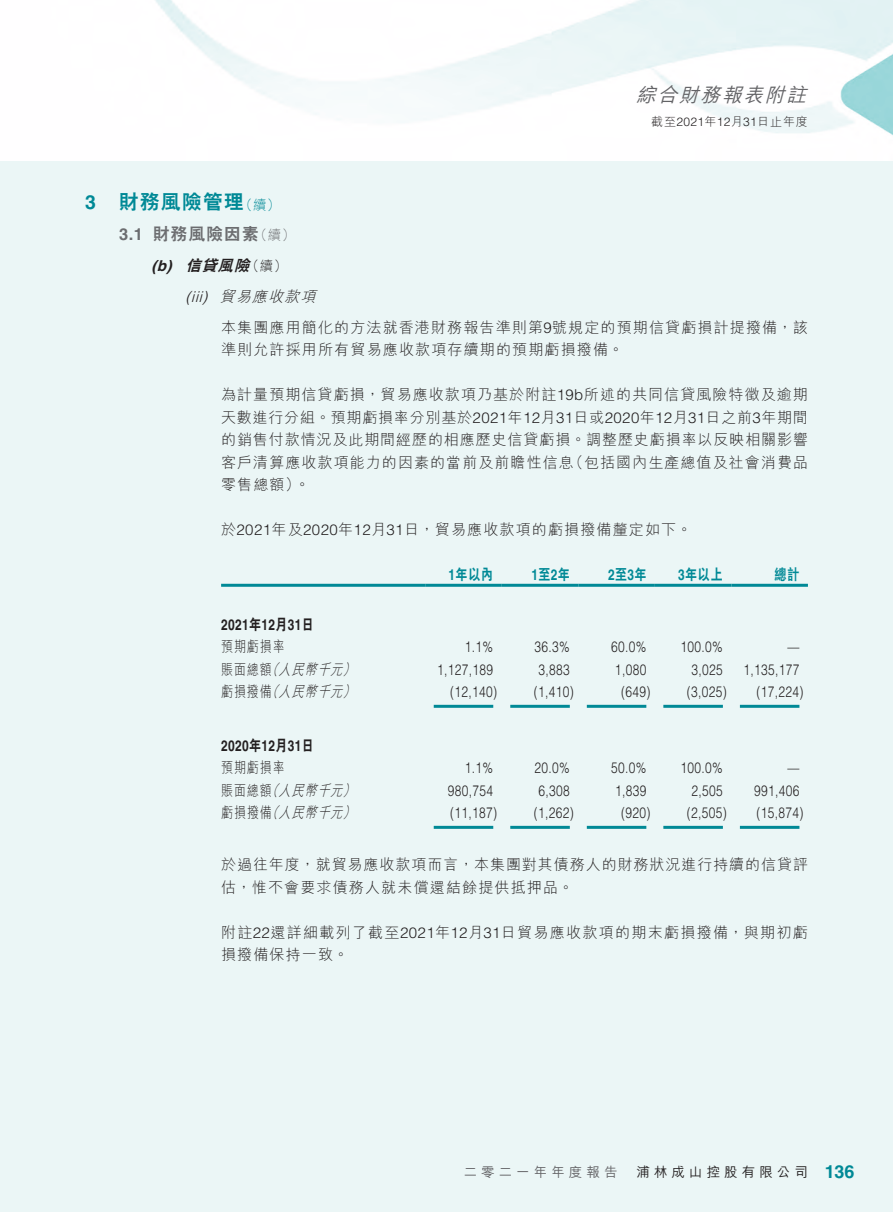
<style>
.page{position:relative;width:893px;height:1212px;background:#fff}
.page>*{position:absolute;margin:0;border:0;box-sizing:border-box;transform-origin:0 0}
.t1{font:800 19.5px "C Hei 2 HK";letter-spacing:.08em;color:#008996}
.t2{font:italic 500 19.5px "M Hei HK";color:#636366}
.t3{font:700 18px "Helvetica LT Std";color:#008996}
.t4{font:800 16.5px "C Hei 2 HK";letter-spacing:.08em;color:#6c6d70}
.t5{font:300 15px/22.5px "M Hei HK";letter-spacing:.075em;color:#231f20}
.t6{font:300 15px "Helvetica LT Std";letter-spacing:.03em;color:#231f20;scale:.8 1}
.t7{font:italic 300 15px "M Hei HK";color:#231f20;scale:.8 1}
.t8{font:700 15px "Helvetica LT Std";letter-spacing:.03em;color:#231f20;scale:.8 1}
.t9{font:italic 800 15px "C Hei 2 HK";color:#231f20}
.t10{font:800 15px "C Hei 2 HK";letter-spacing:.08em;color:#008996;scale:.8 1}
.t11{font:300 15px "M Hei HK";letter-spacing:.075em;color:#231f20;scale:.8 1}
.t12{font:700 15px "Helvetica LT Std";color:#008996;scale:.8 1}
.t13{font:500 13.5px "M Hei HK";letter-spacing:.3em;color:#231f20}
.t14{font:500 13.5px "M Hei HK";letter-spacing:.3em;color:#636366}
.t15{font:300 12px "M Hei HK";letter-spacing:.08em;color:#231f20}
.s1{font-family:"Helvetica LT Std"}
.s2{font-family:"Helvetica LT Std";font-weight:700}
.s3{font-family:"M Hei HK";font-weight:300;font-size:13.5px}
.s4{font-family:"M Hei HK";font-weight:300;font-style:normal;font-size:13.5px}
.s5{font-family:"Helvetica LT Std";font-style:italic}
.s6{font-style:italic}
.s7{font-family:"C Hei 2 HK";font-weight:800}
.s8{font-style:normal}
</style>
<div class="page">
<img style="left:0;top:0;width:893px;height:162px">
<div style="left:0;top:162px;width:893px;height:1050px;background:#ebf6f6"></div>
<hr style="left:221px;top:584px;width:204px;height:3px;background:#008996">
<hr style="left:425px;top:584px;width:77px;height:3px;background:#008996">
<hr style="left:502px;top:584px;width:76px;height:3px;background:#008996">
<hr style="left:578px;top:584px;width:77px;height:3px;background:#008996">
<hr style="left:655px;top:584px;width:76px;height:3px;background:#008996">
<hr style="left:731px;top:584px;width:77px;height:3px;background:#008996">
<hr style="left:434px;top:705px;width:59px;height:3px;background:#008996">
<hr style="left:510px;top:705px;width:60px;height:3px;background:#008996">
<hr style="left:587px;top:705px;width:59px;height:3px;background:#008996">
<hr style="left:663px;top:705px;width:60px;height:3px;background:#008996">
<hr style="left:740px;top:705px;width:59px;height:3px;background:#008996">
<hr style="left:434px;top:826px;width:59px;height:3px;background:#008996">
<hr style="left:510px;top:826px;width:60px;height:3px;background:#008996">
<hr style="left:587px;top:826px;width:59px;height:3px;background:#008996">
<hr style="left:663px;top:826px;width:60px;height:3px;background:#008996">
<hr style="left:740px;top:826px;width:59px;height:3px;background:#008996">
<h1 class="t2" style="left:636px;top:81px;width:178px">綜合財務報表附註</h1>
<p class="t15" style="left:651px;top:115px;width:158px">截至<span class="s1">2021</span>年<span class="s1">12</span>月<span class="s1">31</span>日止年度</p>
<h1 class="t1" style="left:85px;top:192px;width:197px"><span class="s2">3</span> 財務風險管理<span class="s3">（續）</span></h1>
<p class="t4" style="left:119px;top:225px;width:178px"><span class="s2">3.1</span> 財務風險因素<span class="s3">（續）</span></p>
<p class="t9" style="left:152px;top:258px;width:137px"><span class="s2">(b)</span> 信貸風險<span class="s4">（續）</span></p>
<p class="t5" style="left:221px;top:281px;width:588px;line-height:31px;text-indent:-36px"><span class="s5">(iii)</span> <span class="s6">貿易應收款項<br></span>本集團應用簡化的方法就香港財務報告準則第<span class="s1">9</span>號規定的預期信貸虧損計提撥備，該</p>
<p class="t5" style="left:221px;top:338px;width:404px">準則允許採用所有貿易應收款項存續期的預期虧損撥備。</p>
<p class="t5" style="left:221px;top:383px;width:588px;text-align:justify">為計量預期信貸虧損，貿易應收款項乃基於附註<span class="s1">19b</span>所述的共同信貸風險特徵及逾期天數進行分組。預期虧損率分別基於<span class="s1">2021</span>年<span class="s1">12</span>月<span class="s1">31</span>日或<span class="s1">2020</span>年<span class="s1">12</span>月<span class="s1">31</span>日之前<span class="s1">3</span>年期間的銷售付款情況及此期間經歷的相應歷史信貸虧損。調整歷史虧損率以反映相關影響客戶清算應收款項能力的因素的當前及前瞻性信息（包括國內生產總值及社會消費品零售總額）。</p>
<p class="t5" style="left:221px;top:518px;width:472px">於<span class="s1">2021</span>年及<span class="s1">2020</span>年<span class="s1">12</span>月<span class="s1">31</span>日，貿易應收款項的虧損撥備釐定如下。</p>
<p class="t10" style="left:448px;top:567px;width:58px"><span class="s2">1</span>年以內</p>
<p class="t12" style="left:531px;top:566px;width:49px">1<span class="s7">至</span>2<span class="s7">年</span></p>
<p class="t12" style="left:608px;top:566px;width:49px">2<span class="s7">至</span>3<span class="s7">年</span></p>
<p class="t10" style="left:678px;top:567px;width:58px"><span class="s2">3</span>年以上</p>
<p class="t10" style="left:774px;top:567px;width:33px">總計</p>
<p class="t8" style="left:221px;top:615px;width:117px">2021<span class="s7">年</span>12<span class="s7">月</span>31<span class="s7">日</span></p>
<p class="t11" style="left:221px;top:639px;width:81px">預期虧損率</p>
<p class="t6" style="left:465px;top:638px;width:37px">1.1%</p>
<p class="t6" style="left:534px;top:638px;width:46px">36.3%</p>
<p class="t6" style="left:611px;top:638px;width:46px">60.0%</p>
<p class="t6" style="left:680px;top:638px;width:54px">100.0%</p>
<p class="t6" style="left:787px;top:637px;width:16px">—</p>
<p class="t7" style="left:221px;top:662px;width:173px"><span class="s8">賬面總額</span>（人民幣千元）</p>
<p class="t6" style="left:437px;top:660px;width:72px">1,127,189</p>
<p class="t6" style="left:538px;top:660px;width:41px">3,883</p>
<p class="t6" style="left:615px;top:660px;width:41px">1,080</p>
<p class="t6" style="left:691px;top:660px;width:41px">3,025</p>
<p class="t6" style="left:743px;top:660px;width:72px">1,135,177</p>
<p class="t7" style="left:221px;top:684px;width:173px"><span class="s8">虧損撥備</span>（人民幣千元）</p>
<p class="t6" style="left:450px;top:683px;width:60px">(12,140)</p>
<p class="t6" style="left:534px;top:683px;width:52px">(1,410)</p>
<p class="t6" style="left:621px;top:683px;width:38px">(649)</p>
<p class="t6" style="left:687px;top:683px;width:52px">(3,025)</p>
<p class="t6" style="left:756px;top:683px;width:60px">(17,224)</p>
<p class="t8" style="left:221px;top:736px;width:117px">2020<span class="s7">年</span>12<span class="s7">月</span>31<span class="s7">日</span></p>
<p class="t11" style="left:221px;top:760px;width:81px">預期虧損率</p>
<p class="t6" style="left:465px;top:759px;width:37px">1.1%</p>
<p class="t6" style="left:534px;top:759px;width:46px">20.0%</p>
<p class="t6" style="left:611px;top:759px;width:46px">50.0%</p>
<p class="t6" style="left:680px;top:759px;width:54px">100.0%</p>
<p class="t6" style="left:787px;top:758px;width:16px">—</p>
<p class="t7" style="left:221px;top:783px;width:173px"><span class="s8">賬面總額</span>（人民幣千元）</p>
<p class="t6" style="left:448px;top:781px;width:58px">980,754</p>
<p class="t6" style="left:538px;top:781px;width:41px">6,308</p>
<p class="t6" style="left:615px;top:781px;width:41px">1,839</p>
<p class="t6" style="left:691px;top:781px;width:41px">2,505</p>
<p class="t6" style="left:754px;top:781px;width:58px">991,406</p>
<p class="t7" style="left:221px;top:805px;width:173px"><span class="s8">虧損撥備</span>（人民幣千元）</p>
<p class="t6" style="left:450px;top:804px;width:60px">(11,187)</p>
<p class="t6" style="left:534px;top:804px;width:52px">(1,262)</p>
<p class="t6" style="left:621px;top:804px;width:38px">(920)</p>
<p class="t6" style="left:687px;top:804px;width:52px">(2,505)</p>
<p class="t6" style="left:756px;top:804px;width:60px">(15,874)</p>
<p class="t5" style="left:221px;top:853px;width:588px">於過往年度，就貿易應收款項而言，本集團對其債務人的財務狀況進行持續的信貸評估，惟不會要求債務人就未償還結餘提供抵押品。</p>
<p class="t5" style="left:221px;top:920px;width:588px">附註<span class="s1">22</span>還詳細載列了截至<span class="s1">2021</span>年<span class="s1">12</span>月<span class="s1">31</span>日貿易應收款項的期末虧損撥備，與期初虧損撥備保持一致。</p>
<p class="t14" style="left:464px;top:1162px;width:155px">二零二一年年度報告</p>
<p class="t13" style="left:636px;top:1162px;width:173px">浦林成山控股有限公司</p>
<p class="t3" style="left:825px;top:1161px;width:31px">136</p>
</div>
